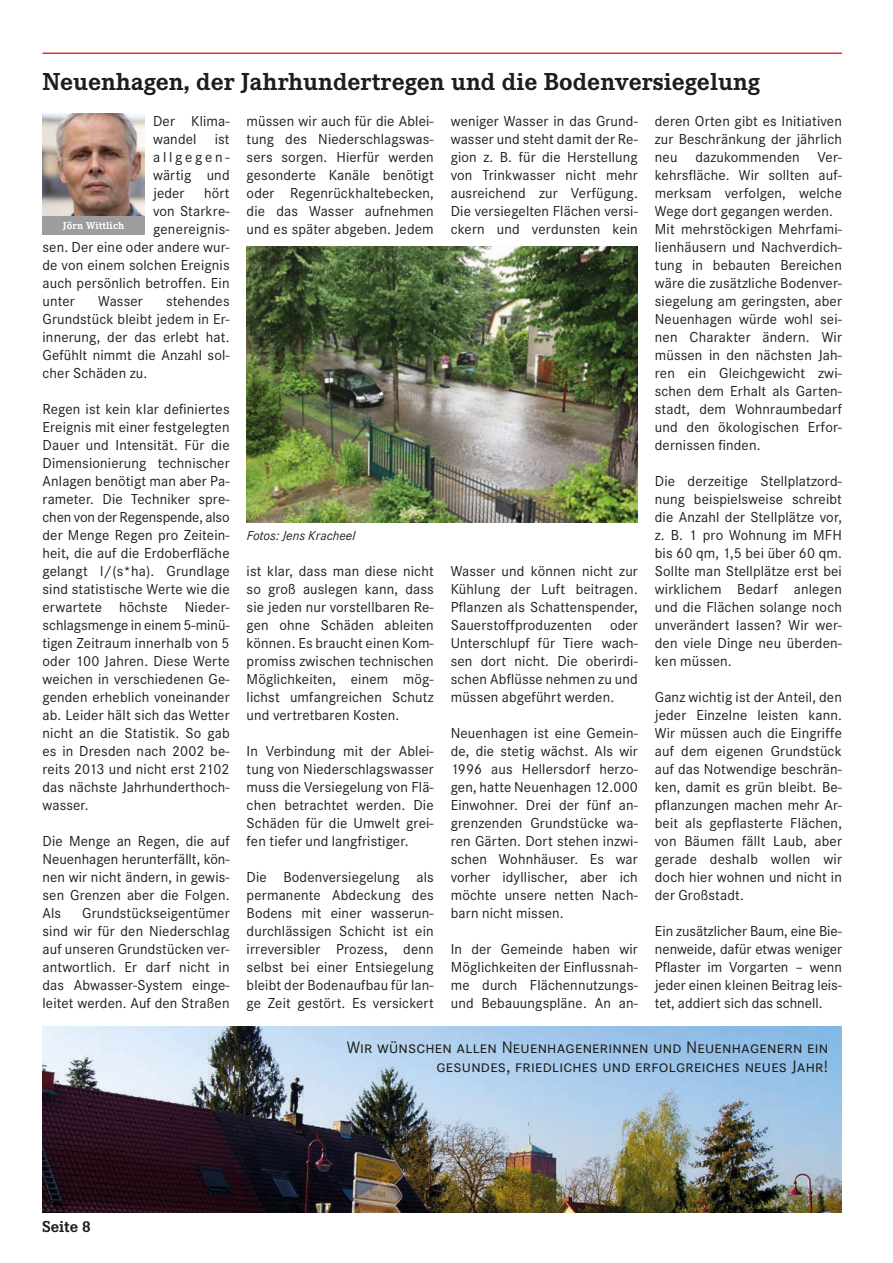
<style>
.page{position:relative;width:893px;height:1263px;background:#fff}
.page>*{position:absolute;margin:0;border:0;box-sizing:border-box;transform-origin:0 0}
.t1{font:700 25.5px "Corporate E";color:#1d1d1b}
.t2{font:17.25px/19.5px "Corporate SSC";letter-spacing:.01em;color:#1d1d1b;text-align:right}
.t3{font:700 16.5px "Corporate E";color:#1d1d1b}
.t4{font:15px/18px "Corporate S";letter-spacing:.01em;color:#1d1d1b;text-align:justify}
.t5{font:italic 13.5px "Corporate S";color:#1d1d1b}
.t6{font:700 10.5px "Corporate E";letter-spacing:.01em;color:#fff}
</style>
<div class="page">
<img style="left:43px;top:1026px;width:799px;height:187px">
<hr style="left:43px;top:53px;width:799px;height:1px;background:#e63023">
<img style="left:43px;top:114px;width:102px;height:102px">
<div style="left:43px;top:216px;width:102px;height:18px;background:#9d9d9d"></div>
<img style="left:247px;top:247px;width:391px;height:275px">
<h1 class="t1" style="left:43px;top:67px;width:719px">Neuenhagen, der Jahrhundertregen und die Bodenversiegelung</h1>
<p class="t4" style="left:153px;top:112px;width:78px">Der Klima&shy;wandel ist allgegen&shy;wärtig und jeder</p>
<p class="t4" style="left:204px;top:184px;width:27px">hört</p>
<p class="t4" style="left:153px;top:202px;width:78px">von Starkre-</p>
<p class="t4" style="left:153px;top:220px;width:78px">genereignis-</p>
<p class="t4" style="left:43px;top:238px;width:189px">sen. Der eine oder andere wur-</p>
<p class="t4" style="left:43px;top:256px;width:189px">de von einem solchen Ereignis</p>
<p class="t4" style="left:43px;top:274px;width:189px">auch persönlich betroffen. Ein</p>
<p class="t4" style="left:43px;top:292px;width:34px">unter</p>
<p class="t4" style="left:98px;top:292px;width:46px">Wasser</p>
<p class="t6" style="left:63px;top:219px;width:63px">Jörn Wittlich</p>
<p class="t4" style="left:43px;top:292px;width:189px;text-indent:124px">stehendes Grundstück bleibt jedem in Er&shy;innerung, der das erlebt hat.<br>Gefühlt nimmt die Anzahl sol&shy;cher Schäden zu.</p>
<p class="t4" style="left:43px;top:400px;width:189px">Regen ist kein klar definiertes Ereignis mit einer festgelegten Dauer und Intensität. Für die Dimensionierung technischer Anlagen benötigt man aber Pa&shy;rameter. Die Techniker spre&shy;chen von der Regenspende, also der Menge Regen pro Zeitein&shy;heit, die auf die Erdoberfläche gelangt l/(s*ha). Grundlage sind statistische Werte wie die erwartete höchste Nieder&shy;schlagsmenge in einem 5-minü&shy;tigen Zeitraum innerhalb von 5 oder 100 Jahren. Diese Werte weichen in verschiedenen Ge&shy;genden erheblich voneinander ab. Leider hält sich das Wetter nicht an die Statistik. So gab es in Dresden nach 2002 be&shy;reits 2013 und nicht erst 2102 das nächste Jahrhunderthoch&shy;wasser.</p>
<p class="t4" style="left:43px;top:832px;width:189px">Die Menge an Regen, die auf Neuenhagen herunterfällt, kön&shy;nen wir nicht ändern, in gewis&shy;sen Grenzen aber die Folgen.<br>Als</p>
<p class="t4" style="left:43px;top:904px;width:189px;text-indent:40px">Grundstückseigentümer sind wir für den Niederschlag auf unseren Grundstücken ver&shy;antwortlich. Er darf nicht in das Abwasser-System einge&shy;leitet werden. Auf den Straßen</p>
<p class="t4" style="left:247px;top:112px;width:189px">müssen wir auch für die Ablei&shy;tung des Niederschlagswas&shy;sers sorgen. Hierfür werden gesonderte Kanäle benötigt oder Regenrückhaltebecken, die das Wasser aufnehmen und es später abgeben. Jedem</p>
<p class="t5" style="left:247px;top:528px;width:110px">Fotos: Jens Kracheel</p>
<p class="t4" style="left:247px;top:562px;width:189px">ist klar, dass man diese nicht so groß auslegen kann, dass sie jeden nur vorstellbaren Re&shy;gen ohne Schäden ableiten können. Es braucht einen Kom&shy;promiss zwischen technischen Möglichkeiten, einem mög&shy;lichst umfangreichen Schutz und vertretbaren Kosten.</p>
<p class="t4" style="left:247px;top:742px;width:189px">In Verbindung mit der Ablei&shy;tung von Niederschlagswasser muss die Versiegelung von Flä&shy;chen betrachtet werden. Die Schäden für die Umwelt grei&shy;fen tiefer und langfristiger.</p>
<p class="t4" style="left:247px;top:868px;width:189px">Die Bodenversiegelung als permanente Abdeckung des Bodens mit einer wasserun&shy;durchlässigen Schicht ist ein irreversibler Prozess, denn selbst bei einer Entsiegelung bleibt der Bodenaufbau für lan&shy;ge Zeit gestört. Es versickert</p>
<p class="t4" style="left:451px;top:112px;width:189px">weniger Wasser in das Grund&shy;wasser und steht damit der Re&shy;gion z. B. für die Herstellung von Trinkwasser nicht mehr ausreichend zur Verfügung.<br>Die versiegelten Flächen versi&shy;ckern und verdunsten kein</p>
<p class="t4" style="left:451px;top:562px;width:189px">Wasser und können nicht zur Kühlung der Luft beitragen.<br>Pflanzen als Schattenspender, Sauerstoffproduzenten oder Unterschlupf für Tiere wach&shy;sen dort nicht. Die oberirdi&shy;schen Abflüsse nehmen zu und müssen abgeführt werden.</p>
<p class="t4" style="left:451px;top:724px;width:189px">Neuenhagen ist eine Gemein&shy;de, die stetig wächst. Als wir 1996 aus Hellersdorf herzo&shy;gen, hatte Neuenhagen 12.000<br>Einwohner. Drei der fünf an&shy;grenzenden Grundstücke wa&shy;ren Gärten. Dort stehen inzwi&shy;schen Wohnhäuser. Es war vorher idyllischer, aber ich möchte unsere netten Nach&shy;barn nicht missen.</p>
<p class="t4" style="left:451px;top:940px;width:189px">In der Gemeinde haben wir Möglichkeiten der Einflussnah&shy;me durch Flächennutzungs&shy;und Bebauungspläne. An an-</p>
<p class="t4" style="left:655px;top:112px;width:189px;text-align:left">deren Orten gibt es Initiativen zur Beschränkung der jährlich neu dazukommenden Ver&shy;kehrsfläche. Wir sollten auf&shy;merksam verfolgen, welche<br>Wege dort gegangen werden.<br>Mit mehrstöckigen Mehrfami&shy;lienhäusern und Nachverdich&shy;tung in bebauten Bereichen wäre die zusätzliche Bodenver&shy;siegelung am geringsten, aber<br>Neuenhagen würde wohl sei&shy;nen Charakter ändern. Wir müssen in den nächsten Jah&shy;ren ein Gleichgewicht zwi&shy;schen dem Erhalt als Garten&shy;stadt, dem Wohnraumbedarf und den ökologischen Erfor&shy;dernissen finden.</p>
<p class="t4" style="left:655px;top:472px;width:189px">Die derzeitige Stellplatzord&shy;nung beispielsweise schreibt die Anzahl der Stellplätze vor, z. B. 1 pro Wohnung im MFH bis 60 qm, 1,5 bei über 60 qm.<br>Sollte man Stellplätze erst bei wirklichem Bedarf anlegen und die Flächen solange noch unverändert lassen? Wir wer&shy;den viele Dinge neu überden&shy;ken müssen.</p>
<p class="t4" style="left:655px;top:688px;width:189px">Ganz wichtig ist der Anteil, den jeder Einzelne leisten kann.<br>Wir müssen auch die Eingriffe auf dem eigenen Grundstück auf das Notwendige beschrän&shy;ken, damit es grün bleibt. Be&shy;pflanzungen machen mehr Ar&shy;beit als gepflasterte Flächen, von Bäumen fällt Laub, aber gerade deshalb wollen wir doch hier wohnen und nicht in der Großstadt.</p>
<p class="t4" style="left:655px;top:922px;width:189px">Ein zusätzlicher Baum, eine Bie&shy;nenweide, dafür etwas weniger Pflaster im Vorgarten – wenn jeder einen kleinen Beitrag leis&shy;tet, addiert sich das schnell.</p>
<p class="t2" style="left:347px;top:1037px;width:483px">Wir wünschen allen Neuenhagenerinnen und Neuenhagenern ein gesundes, friedliches und erfolgreiches neues Jahr!</p>
<p class="t3" style="left:43px;top:1217px;width:50px">Seite 8</p>
</div>
